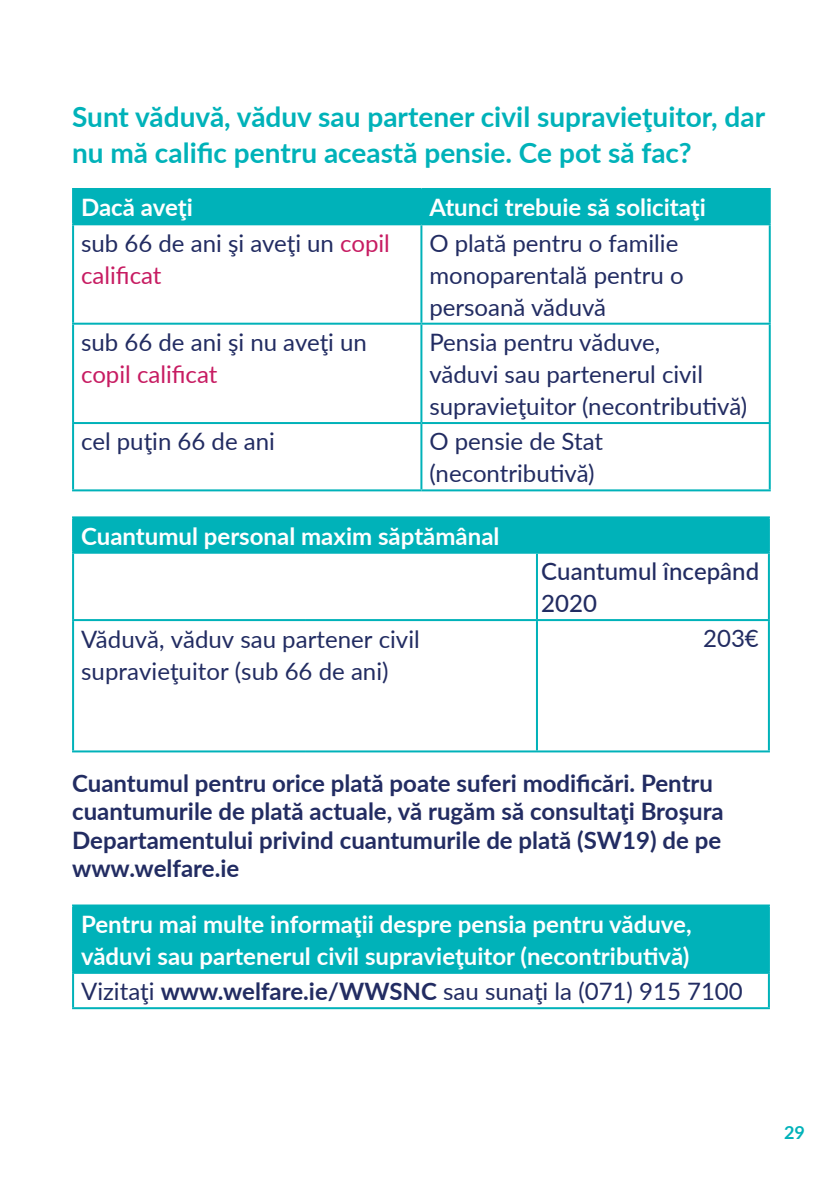
<style>
.page{position:relative;width:840px;height:1191px;background:#fff}
.page>*{position:absolute;margin:0;border:0;box-sizing:border-box;transform-origin:0 0}
.Part_2_subheading_cy{font:700 28px/36px "Lato";color:#00b2b9}
.t1{font:24px/32px "Lato";color:#222c62}
.t2{font:700 24px/28px "Lato";color:#222c62}
.t3{font:700 24px/32px "Lato";color:#fff}
.t4{font:500 24px/32px "Lato";color:#222c62}
.t5{font:700 18px "Lato";color:#00b2b9}
.s1{color:#c71c62}
.s2{font-weight:700}
</style>
<div class="page">
<div style="left:74px;top:190px;width:694px;height:33px;background:#00b2b9"></div>
<hr style="left:72px;top:188px;width:349px;height:2px;background:#00b2b9">
<hr style="left:72px;top:190px;width:2px;height:33px;background:#00b2b9">
<hr style="left:421px;top:188px;width:349px;height:2px;background:#00b2b9">
<hr style="left:420px;top:190px;width:2px;height:33px;background:#00b2b9">
<hr style="left:768px;top:190px;width:2px;height:33px;background:#00b2b9">
<hr style="left:72px;top:223px;width:349px;height:2px;background:#00b2b9">
<hr style="left:72px;top:225px;width:2px;height:98px;background:#00b2b9">
<hr style="left:421px;top:223px;width:349px;height:2px;background:#00b2b9">
<hr style="left:420px;top:225px;width:2px;height:98px;background:#00b2b9">
<hr style="left:768px;top:225px;width:2px;height:98px;background:#00b2b9">
<hr style="left:72px;top:323px;width:349px;height:2px;background:#00b2b9">
<hr style="left:72px;top:325px;width:2px;height:97px;background:#00b2b9">
<hr style="left:421px;top:323px;width:349px;height:2px;background:#00b2b9">
<hr style="left:420px;top:325px;width:2px;height:97px;background:#00b2b9">
<hr style="left:768px;top:325px;width:2px;height:97px;background:#00b2b9">
<hr style="left:72px;top:422px;width:349px;height:2px;background:#00b2b9">
<hr style="left:72px;top:424px;width:2px;height:65px;background:#00b2b9">
<hr style="left:421px;top:422px;width:349px;height:2px;background:#00b2b9">
<hr style="left:420px;top:424px;width:2px;height:65px;background:#00b2b9">
<hr style="left:768px;top:424px;width:2px;height:65px;background:#00b2b9">
<hr style="left:72px;top:489px;width:349px;height:2px;background:#00b2b9">
<hr style="left:421px;top:489px;width:349px;height:2px;background:#00b2b9">
<div style="left:73px;top:517px;width:695px;height:36px;background:#00b2b9"></div>
<hr style="left:72px;top:516px;width:233px;height:2px;background:#00b2b9">
<hr style="left:72px;top:518px;width:2px;height:34px;background:#00b2b9">
<hr style="left:305px;top:516px;width:231px;height:2px;background:#00b2b9">
<hr style="left:536px;top:516px;width:233px;height:2px;background:#00b2b9">
<hr style="left:767px;top:518px;width:2px;height:34px;background:#00b2b9">
<hr style="left:72px;top:552px;width:233px;height:2px;background:#00b2b9">
<hr style="left:72px;top:554px;width:2px;height:65px;background:#00b2b9">
<hr style="left:305px;top:552px;width:231px;height:2px;background:#00b2b9">
<hr style="left:536px;top:552px;width:233px;height:2px;background:#00b2b9">
<hr style="left:535px;top:554px;width:2px;height:65px;background:#00b2b9">
<hr style="left:767px;top:554px;width:2px;height:65px;background:#00b2b9">
<hr style="left:72px;top:619px;width:233px;height:2px;background:#00b2b9">
<hr style="left:72px;top:621px;width:2px;height:129px;background:#00b2b9">
<hr style="left:305px;top:619px;width:231px;height:2px;background:#00b2b9">
<hr style="left:536px;top:619px;width:233px;height:2px;background:#00b2b9">
<hr style="left:535px;top:621px;width:2px;height:129px;background:#00b2b9">
<hr style="left:767px;top:621px;width:2px;height:129px;background:#00b2b9">
<hr style="left:72px;top:750px;width:233px;height:2px;background:#00b2b9">
<hr style="left:305px;top:750px;width:231px;height:2px;background:#00b2b9">
<hr style="left:536px;top:750px;width:233px;height:2px;background:#00b2b9">
<div style="left:73px;top:905px;width:695px;height:67px;background:#00b2b9"></div>
<hr style="left:72px;top:904px;width:697px;height:2px;background:#00b2b9">
<hr style="left:72px;top:906px;width:2px;height:65px;background:#00b2b9">
<hr style="left:767px;top:906px;width:2px;height:65px;background:#00b2b9">
<hr style="left:72px;top:971px;width:697px;height:2px;background:#00b2b9">
<hr style="left:72px;top:973px;width:2px;height:34px;background:#00b2b9">
<hr style="left:767px;top:973px;width:2px;height:34px;background:#00b2b9">
<hr style="left:72px;top:1007px;width:697px;height:2px;background:#00b2b9">
<p class="Part_2_subheading_cy" style="left:72px;top:98px;width:694px">Sunt văduvă, văduv sau partener civil supravieţuitor, dar nu mă calific pentru această pensie. Ce pot să fac?</p>
<p class="t3" style="left:81px;top:190px;width:113px">Dacă aveţi</p>
<p class="t3" style="left:429px;top:190px;width:278px">Atunci trebuie să solicitaţi</p>
<p class="t1" style="left:81px;top:226px;width:310px">sub 66 de ani şi aveţi un <span class="s1">copil calificat</span></p>
<p class="t1" style="left:429px;top:226px;width:255px">O plată pentru o familie monoparentală pentru o persoană văduvă</p>
<p class="t1" style="left:81px;top:325px;width:287px">sub 66 de ani şi nu aveţi un <span class="s1">copil calificat</span></p>
<p class="t1" style="left:429px;top:325px;width:319px">Pensia pentru văduve,<br>văduvi sau partenerul civil supravieţuitor (necontributivă)</p>
<p class="t1" style="left:81px;top:424px;width:195px">cel puţin 66 de ani</p>
<p class="t1" style="left:429px;top:424px;width:175px">O pensie de Stat (necontributivă)</p>
<p class="t3" style="left:81px;top:519px;width:419px">Cuantumul personal maxim săptămânal</p>
<p class="t4" style="left:541px;top:554px;width:219px">Cuantumul începând<br>2020</p>
<p class="t1" style="left:81px;top:622px;width:340px">Văduvă, văduv sau partener civil supravieţuitor (sub 66 de ani)</p>
<p class="t1" style="left:702px;top:621px;width:57px">203€</p>
<p class="t2" style="left:72px;top:768px;width:653px">Cuantumul pentru orice plată poate suferi modificări. Pentru cuantumurile de plată actuale, vă rugăm să consultaţi Broşura Departamentului privind cuantumurile de plată (SW19) de pe www.welfare.ie</p>
<p class="t3" style="left:81px;top:907px;width:611px">Pentru mai multe informaţii despre pensia pentru văduve, văduvi sau partenerul civil supravieţuitor (necontributivă)</p>
<p class="t1" style="left:81px;top:974px;width:662px">Vizitaţi <span class="s2">www.welfare.ie/WWSNC</span> sau sunaţi la (071) 915 7100</p>
<p class="t5" style="left:783px;top:1119px;width:22px">29</p>
</div>
